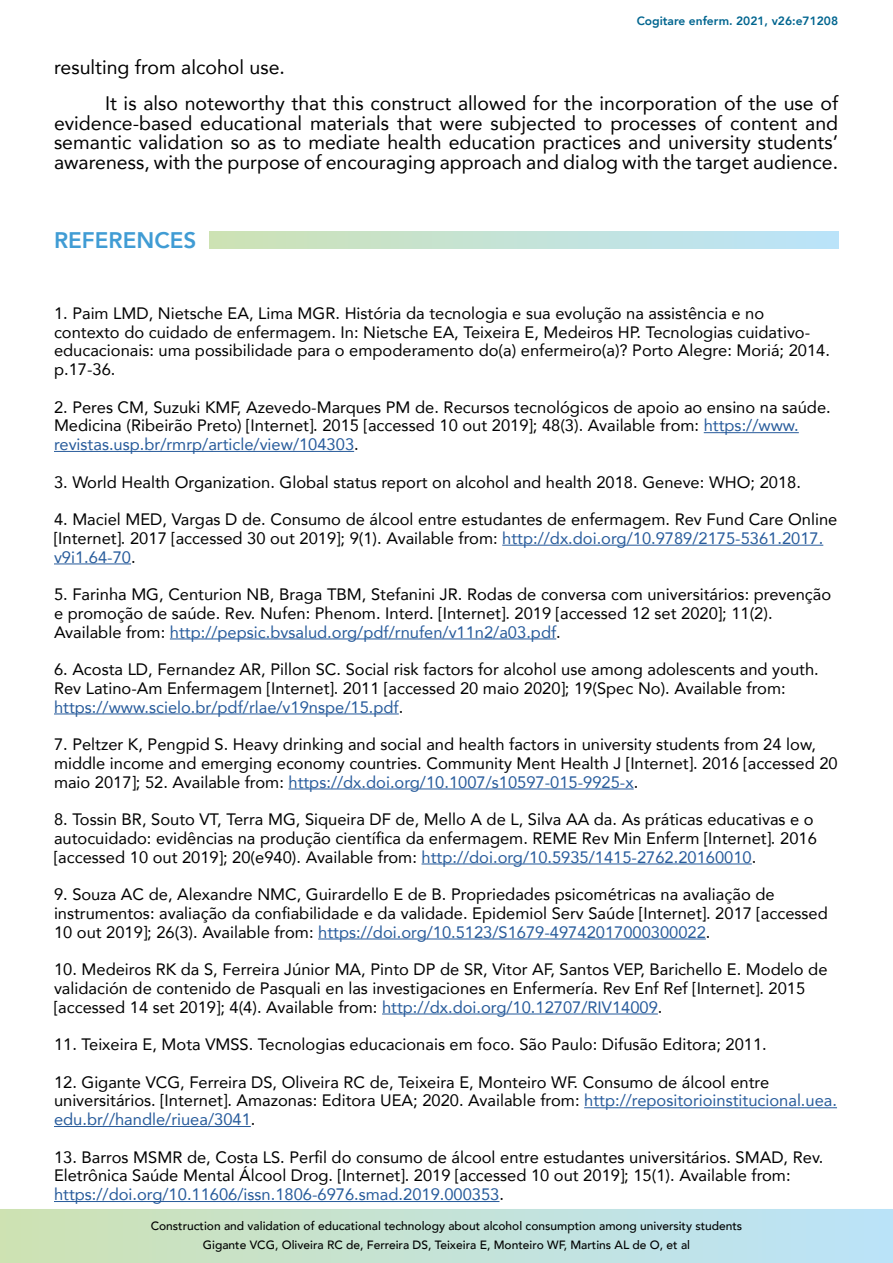
<style>
.page{position:relative;width:893px;height:1263px;background:#fff}
.page>*{position:absolute;margin:0;border:0;box-sizing:border-box;transform-origin:0 0}
.t1{font:800 22.5px "Avenir";color:#409cd4}
.t2{font:19.5px/19.5px "Avenir";color:#000}
.t3{font:16.5px/18.8px "Avenir";color:#000}
.t4{font:500 12px/18.6px "Avenir";color:#000;text-align:center}
.t5{font:800 12px "Avenir";color:#00658f}
.s1{color:#275b9b}
</style>
<div class="page">
<svg style="left:0;top:1209px;width:893px;height:54px;background:#c4e2d6"></svg>
<div style="left:210px;top:232px;width:629px;height:16px;background:linear-gradient(to right,#cee2b4,#bae3fb)"></div>
<hr style="left:704px;top:432px;width:95px;height:1px;background:#275b9b">
<hr style="left:54px;top:451px;width:300px;height:1px;background:#275b9b">
<hr style="left:502px;top:545px;width:321px;height:1px;background:#275b9b">
<hr style="left:54px;top:563px;width:77px;height:1px;background:#275b9b">
<hr style="left:170px;top:638px;width:386px;height:1px;background:#275b9b">
<hr style="left:54px;top:713px;width:345px;height:1px;background:#275b9b">
<hr style="left:288px;top:788px;width:346px;height:1px;background:#275b9b">
<hr style="left:422px;top:863px;width:330px;height:1px;background:#275b9b">
<hr style="left:318px;top:938px;width:388px;height:1px;background:#275b9b">
<hr style="left:382px;top:1013px;width:276px;height:1px;background:#275b9b">
<hr style="left:584px;top:1107px;width:253px;height:1px;background:#275b9b">
<hr style="left:54px;top:1126px;width:197px;height:1px;background:#275b9b">
<hr style="left:54px;top:1201px;width:445px;height:1px;background:#275b9b">
<p class="t5" style="left:637px;top:12px;width:203px">Cogitare enferm. 2021, v26:e71208</p>
<p class="t2" style="left:105px;top:48px;width:735px;line-height:36.5px;text-indent:-51px">resulting from alcohol use.<br>It is also noteworthy that this construct allowed for the incorporation of the use of</p>
<p class="t2" style="left:54px;top:112px;width:786px;text-align:justify">evidence-based educational materials that were subjected to processes of content and semantic validation so as to mediate health education practices and university students’ awareness, with the purpose of encouraging approach and dialog with the target audience.</p>
<h1 class="t1" style="left:54px;top:223px;width:144px">REFERENCES</h1>
<p class="t3" style="left:54px;top:303px;width:777px">1. Paim LMD, Nietsche EA, Lima MGR. História da tecnologia e sua evolução na assistência e no contexto do cuidado de enfermagem. In: Nietsche EA, Teixeira E, Medeiros HP. Tecnologias cuidativo&shy;educacionais: uma possibilidade para o empoderamento do(a) enfermeiro(a)? Porto Alegre: Moriá; 2014. p.17-36.</p>
<p class="t3" style="left:54px;top:397px;width:778px">2. Peres CM, Suzuki KMF, Azevedo-Marques PM de. Recursos tecnológicos de apoio ao ensino na saúde.<br>Medicina (Ribeirão Preto) [Internet]. 2015 [accessed 10 out 2019]; 48(3). Available from: <span class="s1">https://www. revistas.usp.br/rmrp/article/view/104303</span>.</p>
<p class="t3" style="left:54px;top:472px;width:748px">3. World Health Organization. Global status report on alcohol and health 2018. Geneve: WHO; 2018.</p>
<p class="t3" style="left:54px;top:510px;width:785px">4. Maciel MED, Vargas D de. Consumo de álcool entre estudantes de enfermagem. Rev Fund Care Online [Internet]. 2017 [accessed 30 out 2019]; 9(1). Available from: <span class="s1">http://dx.doi.org/10.9789/2175-5361.2017. v9i1.64-70</span>.</p>
<p class="t3" style="left:54px;top:585px;width:779px">5. Farinha MG, Centurion NB, Braga TBM, Stefanini JR. Rodas de conversa com universitários: prevenção e promoção de saúde. Rev. Nufen: Phenom. Interd. [Internet]. 2019 [accessed 12 set 2020]; 11(2).<br>Available from: <span class="s1">http://pepsic.bvsalud.org/pdf/rnufen/v11n2/a03.pdf</span>.</p>
<p class="t3" style="left:54px;top:660px;width:766px">6. Acosta LD, Fernandez AR, Pillon SC. Social risk factors for alcohol use among adolescents and youth.<br>Rev Latino-Am Enfermagem [Internet]. 2011 [accessed 20 maio 2020]; 19(Spec No). Available from: <span class="s1">https://www.scielo.br/pdf/rlae/v19nspe/15.pdf</span>.</p>
<p class="t3" style="left:54px;top:735px;width:785px">7. Peltzer K, Pengpid S. Heavy drinking and social and health factors in university students from 24 low, middle income and emerging economy countries. Community Ment Health J [Internet]. 2016 [accessed 20 maio 2017]; 52. Available from: <span class="s1">https://dx.doi.org/10.1007/s10597-015-9925-x</span>.</p>
<p class="t3" style="left:54px;top:810px;width:764px">8. Tossin BR, Souto VT, Terra MG, Siqueira DF de, Mello A de L, Silva AA da. As práticas educativas e o autocuidado: evidências na produção científica da enfermagem. REME Rev Min Enferm [Internet]. 2016 [accessed 10 out 2019]; 20(e940). Available from: <span class="s1">http://doi.org/10.5935/1415-2762.20160010</span>.</p>
<p class="t3" style="left:54px;top:884px;width:775px">9. Souza AC de, Alexandre NMC, Guirardello E de B. Propriedades psicométricas na avaliação de instrumentos: avaliação da confiabilidade e da validade. Epidemiol Serv Saúde [Internet]. 2017 [accessed<br>10 out 2019]; 26(3). Available from: <span class="s1">https://doi.org/10.5123/S1679-49742017000300022</span>.</p>
<p class="t3" style="left:54px;top:959px;width:775px">10. Medeiros RK da S, Ferreira Júnior MA, Pinto DP de SR, Vitor AF, Santos VEP, Barichello E. Modelo de validación de contenido de Pasquali en las investigaciones en Enfermería. Rev Enf Ref [Internet]. 2015 [accessed 14 set 2019]; 4(4). Available from: <span class="s1">http://dx.doi.org/10.12707/RIV14009</span>.</p>
<p class="t3" style="left:54px;top:1034px;width:714px">11. Teixeira E, Mota VMSS. Tecnologias educacionais em foco. São Paulo: Difusão Editora; 2011.</p>
<p class="t3" style="left:54px;top:1072px;width:784px">12. Gigante VCG, Ferreira DS, Oliveira RC de, Teixeira E, Monteiro WF. Consumo de álcool entre universitários. [Internet]. Amazonas: Editora UEA; 2020. Available from: <span class="s1">http://repositorioinstitucional.uea. edu.br//handle/riuea/3041</span>.</p>
<p class="t3" style="left:54px;top:1147px;width:771px">13. Barros MSMR de, Costa LS. Perfil do consumo de álcool entre estudantes universitários. SMAD, Rev.<br>Eletrônica Saúde Mental Álcool Drog. [Internet]. 2019 [accessed 10 out 2019]; 15(1). Available from: <span class="s1">https://doi.org/10.11606/issn.1806-6976.smad.2019.000353</span>.</p>
<p class="t4" style="left:151px;top:1216px;width:593px">Construction and validation of educational technology about alcohol consumption among university students<br>Gigante VCG, Oliveira RC de, Ferreira DS, Teixeira E, Monteiro WF, Martins AL de O, et al</p>
</div>
